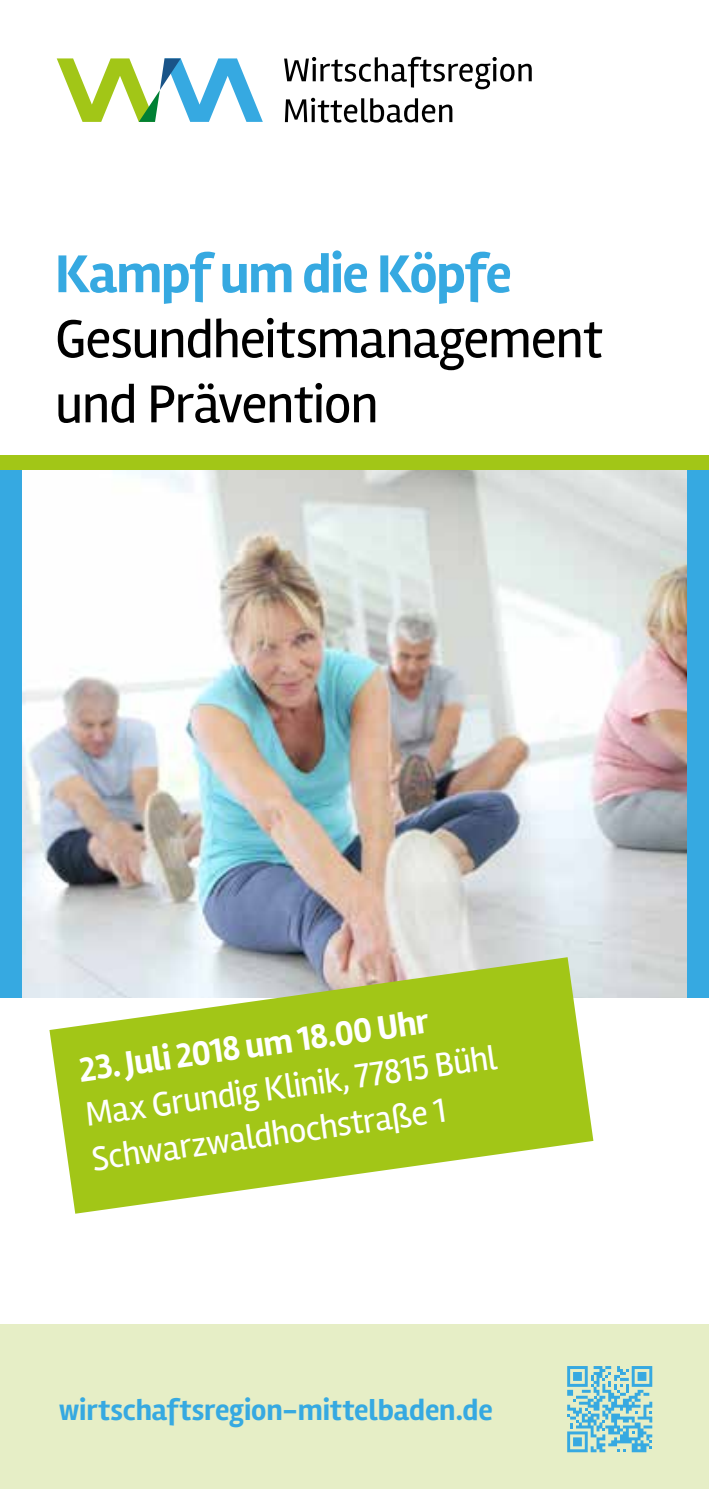
<style>
.page{position:relative;width:709px;height:1489px;background:#fff}
.page>*{position:absolute;margin:0;border:0;box-sizing:border-box;transform-origin:0 0}
.t1{font:55px/65px "Rambla";letter-spacing:-.025em;color:#000}
.t2{font:700 55px "Rambla";letter-spacing:-.025em;color:#36a9e1}
.t3{font:35px/45px "Rambla";color:#fff}
.t4{font:700 35px "Rambla";color:#fff}
.t5{font:700 30px "Rambla";letter-spacing:-.005em;color:#36a9e1}
</style>
<div class="page">
<div style="left:0;top:1324px;width:709px;height:164px;background:#e6eec6"></div>
<img style="left:21px;top:469px;width:666px;height:528px">
<svg style="left:57px;top:58px;width:206px;height:64px"></svg>
<svg style="left:284px;top:57px;width:247px;height:32px"></svg>
<svg style="left:285px;top:98px;width:167px;height:25px"></svg>
<svg style="left:49px;top:957px;width:544px;height:256px;fill:#a2c617"></svg>
<div style="left:687px;top:462px;width:22px;height:535px;background:#36a9e1"></div>
<div style="left:0;top:462px;width:21px;height:535px;background:#36a9e1"></div>
<div style="left:0;top:455px;width:709px;height:14px;background:#a2c617"></div>
<svg style="left:567px;top:1366px;width:85px;height:85px"></svg>
<h1 class="t2" style="left:55px;top:241px;width:458px">Kampf um die Köpfe</h1>
<h1 class="t1" style="left:55px;top:306px;width:549px">Gesundheitsmanagement und Prävention</h1>
<p class="t4" style="left:76px;top:1049px;width:354px;rotate:-8deg">23. Juli 2018 um 18.00 Uhr</p>
<p class="t3" style="left:82px;top:1092px;width:416px;rotate:-8deg">Max Grundig Klinik, 77815 Bühl<br>Schwarzwaldhochstraße 1</p>
<p class="t5" style="left:59px;top:1391px;width:436px">wirtschaftsregion-mittelbaden.de</p>
</div>
